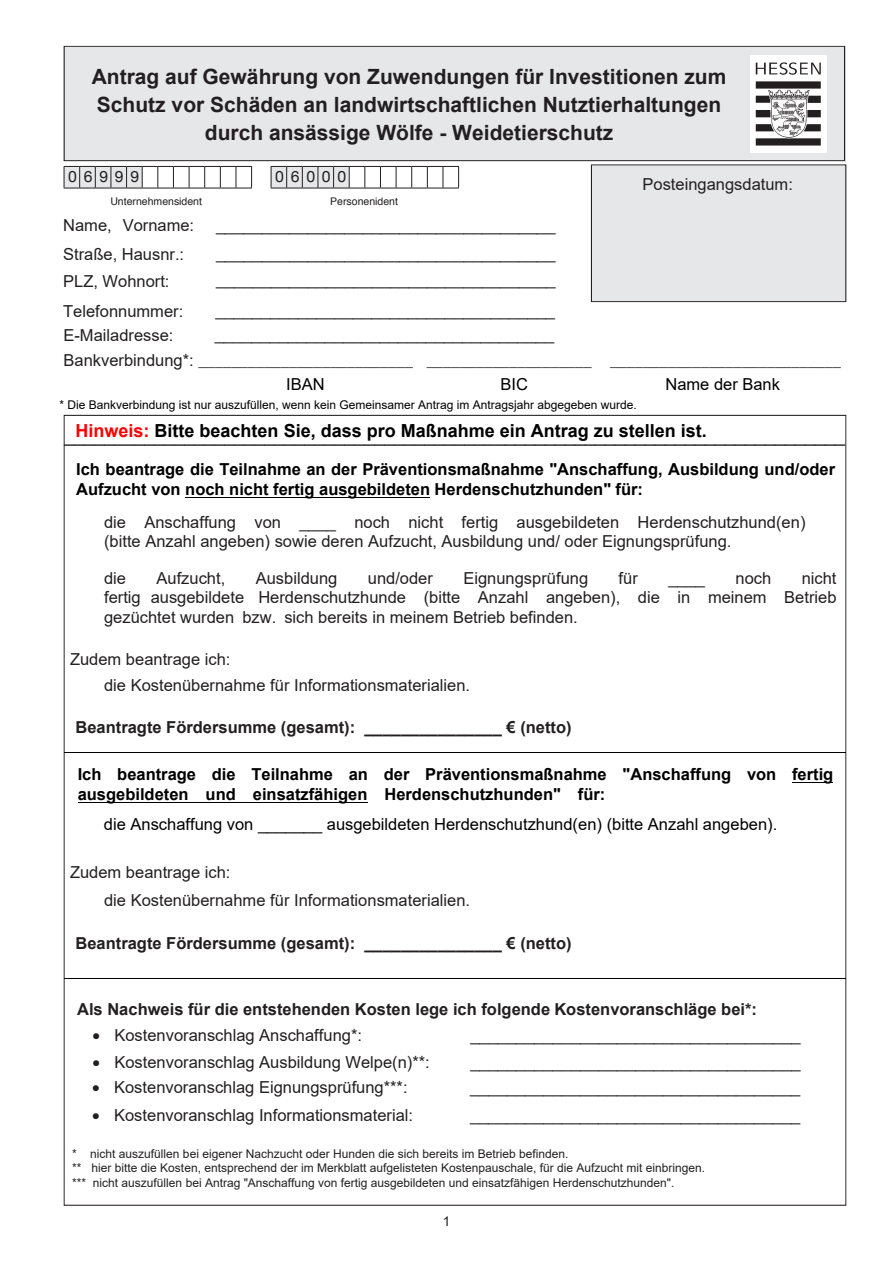
<style>
.page{position:relative;width:893px;height:1263px;background:#fff}
.page>*{position:absolute;margin:0;border:0;box-sizing:border-box;transform-origin:0 0}
.t1{font:700 21px/28px "Arial";color:#231f20;text-align:center}
.t2{font:18px "Arial";color:#000}
.t3{font:700 18px "Arial";color:#000}
.t4{font:16.5px/27.9px "Arial";color:#231f20}
.t5{font:16.5px/19.8px "Arial";color:#231f20}
.t6{font:700 16.5px "Arial";color:#231f20}
.t7{font:700 16.5px/19.8px "Arial";color:#000}
.t8{font:700 16.5px/20.4px "Arial";color:#000}
.t9{font:16.5px "Helvetica Neue LT Com";color:#231f20}
.t10{font:16.5px "Arial";color:#000}
.t11{font:16.5px "Arial";color:#000}
.t12{font:15.75px "Helvetica Neue LT Com";letter-spacing:.435em;color:#231f20}
.t13{font:13.5px "Arial";color:#231f20}
.t14{font:12px/14.4px "Arial";color:#231f20}
.t15{font:12px "Arial";color:#000}
.t16{font:10.5px "Helvetica";color:#231f20}
.s1{font-family:"Arial"}
.s2{color:#f00}
.s3{font-style:inherit}
</style>
<div class="page">
<div style="left:64px;top:46px;width:782px;height:115px;background:#e6e7e9"></div>
<div style="left:64px;top:46px;width:781px;height:115px;border:1px solid #231f20"></div>
<div style="left:750px;top:55px;width:77px;height:98px;background:#fff"></div>
<img style="left:755px;top:62px;width:66px;height:84px">
<svg style="left:64px;top:166px;width:188px;height:23px"></svg>
<div style="left:591px;top:165px;width:255px;height:137px;background:#e6e7e9"></div>
<div style="left:591px;top:165px;width:255px;height:137px;border:1px solid #231f20"></div>
<svg style="left:271px;top:166px;width:188px;height:23px"></svg>
<hr style="left:186px;top:497px;width:244px;height:1px;background:#000">
<hr style="left:78px;top:802px;width:289px;height:1px;background:#000">
<hr style="left:792px;top:782px;width:41px;height:1px;background:#000">
<hr style="left:64px;top:978px;width:782px;height:1px;background:#000">
<hr style="left:64px;top:752px;width:782px;height:1px;background:#000">
<p class="t1" style="left:92px;top:63px;width:636px">Antrag auf Gewährung von Zuwendungen für Investitionen zum<br>Schutz vor Schäden an landwirtschaftlichen Nutztierhaltungen durch ansässige Wölfe - Weidetierschutz</p>
<p class="t12" style="left:68px;top:167px;width:73px">06999</p>
<p class="t12" style="left:275px;top:167px;width:73px">06000</p>
<p class="t16" style="left:110px;top:193px;width:93px">Unternehmensident</p>
<p class="t16" style="left:330px;top:193px;width:69px">Personenident</p>
<p class="t4" style="left:63px;top:211px;width:132px">Name, Vorname:<br>Straße, Hausnr.:<br>PLZ, Wohnort:</p>
<p class="t4" style="left:63px;top:297px;width:122px">Telefonnummer:</p>
<p class="t4" style="left:216px;top:211px;width:341px;line-height:28.5px">_____________________________________ _____________________________________</p>
<p class="t4" style="left:216px;top:266px;width:341px">_____________________________________</p>
<p class="t4" style="left:216px;top:297px;width:341px">_____________________________________</p>
<p class="t4" style="left:642px;top:170px;width:152px">Posteingangsdatum:</p>
<p class="t4" style="left:63px;top:321px;width:112px">E-Mailadresse:</p>
<p class="t4" style="left:215px;top:320px;width:341px">_____________________________________</p>
<p class="t9" style="left:63px;top:350px;width:779px"><span class="s1">Bankverbindung*:</span> __________________________ ____________________ ____________________________</p>
<p class="t11" style="left:286px;top:373px;width:40px">IBAN</p>
<p class="t11" style="left:500px;top:373px;width:29px">BIC</p>
<p class="t11" style="left:665px;top:373px;width:116px">Name der Bank</p>
<p class="t15" style="left:59px;top:397px;width:579px">* Die Bankverbindung ist nur auszufüllen, wenn kein Gemeinsamer Antrag im Antragsjahr abgegeben wurde.</p>
<p class="t3" style="left:76px;top:418px;width:633px"><span class="s2">Hinweis:</span> Bitte beachten Sie, dass pro Maßnahme ein Antrag zu stellen ist.</p>
<p class="t2" style="left:65px;top:423px;width:782px">______________________________________________________________________________</p>
<p class="t7" style="left:76px;top:459px;width:760px"><span class="s3">Ich beantrage die Teilnahme</span> an der <span class="s3">Präventionsmaßnahme</span> "Anschaffung, Ausbildung und/oder<br>Aufzucht von noch nicht fertig ausgebildeten Herdenschutzhunden" für:</p>
<p class="t5" style="left:104px;top:512px;width:703px">die Anschaffung von ____ noch nicht fertig ausgebildeten Herdenschutzhund(en) (bitte Anzahl angeben) sowie deren Aufzucht, Ausbildung und/ oder Eignungsprüfung.</p>
<p class="t5" style="left:104px;top:568px;width:24px">die</p>
<p class="t5" style="left:157px;top:568px;width:70px">Aufzucht,</p>
<p class="t5" style="left:256px;top:568px;width:83px">Ausbildung</p>
<p class="t5" style="left:368px;top:568px;width:67px">und/oder</p>
<p class="t5" style="left:463px;top:568px;width:126px">Eignungsprüfung</p>
<p class="t5" style="left:619px;top:568px;width:21px">für</p>
<p class="t5" style="left:668px;top:568px;width:38px">____</p>
<p class="t5" style="left:104px;top:568px;width:734px;text-align:justify;text-indent:698px">nicht fertig ausgebildete Herdenschutzhunde (bitte Anzahl angeben), die in meinem Betrieb gezüchtet wurden bzw. sich bereits in meinem Betrieb befinden.</p>
<p class="t5" style="left:104px;top:646px;width:368px;line-height:26.2px;text-indent:-34px">Zudem beantrage ich:<br>die Kostenübernahme für Informationsmaterialien.</p>
<p class="t6" style="left:76px;top:715px;width:498px">Beantragte Fördersumme (gesamt): _______________ € (netto)</p>
<p class="t5" style="left:735px;top:568px;width:37px">noch</p>
<p class="t8" style="left:78px;top:764px;width:757px">Ich beantrage die Teilnahme an der Präventionsmaßnahme "Anschaffung von <span class="s3">fertig ausgebildeten und einsatzfähigen</span> Herdenschutzhunden" für:</p>
<p class="t10" style="left:104px;top:813px;width:675px">die Anschaffung von _______ ausgebildeten Herdenschutzhund(en) (bitte Anzahl angeben).</p>
<p class="t5" style="left:104px;top:857px;width:368px;line-height:28.7px;text-indent:-34px">Zudem beantrage ich:<br>die Kostenübernahme für Informationsmaterialien.</p>
<p class="t6" style="left:76px;top:931px;width:498px">Beantragte Fördersumme (gesamt): _______________ € (netto)</p>
<p class="t6" style="left:77px;top:998px;width:681px">Als Nachweis für die entstehenden Kosten lege ich folgende <span class="s3">Kostenvoranschl</span>ä<span class="s3">g</span>e bei<span class="s3">*</span>:</p>
<p class="t4" style="left:92px;top:1021px;width:271px">• Kostenvoranschlag Anschaffung*:</p>
<p class="t4" style="left:470px;top:1021px;width:332px">____________________________________</p>
<p class="t4" style="left:92px;top:1048px;width:339px">• Kostenvoranschlag Ausbildung Welpe(n)**:</p>
<p class="t4" style="left:470px;top:1048px;width:332px">____________________________________</p>
<p class="t4" style="left:92px;top:1073px;width:317px">• Kostenvoranschlag Eignungsprüfung***:</p>
<p class="t4" style="left:470px;top:1073px;width:332px">____________________________________</p>
<p class="t4" style="left:92px;top:1101px;width:322px">• Kostenvoranschlag Informationsmaterial:</p>
<p class="t4" style="left:470px;top:1101px;width:332px">____________________________________</p>
<p class="t14" style="left:72px;top:1146px;width:634px">* nicht auszufüllen bei eigener Nachzucht oder Hunden die sich bereits im Betrieb befinden.<br>** hier bitte die Kosten, entsprechend der im Merkblatt aufgelisteten Kostenpauschale, für die Aufzucht mit einbringen. *** nicht auszufüllen bei Antrag "Anschaffung von fertig ausgebildeten und einsatzfähigen Herdenschutzhunden".</p>
<p class="t13" style="left:443px;top:1211px;width:9px">1</p>
</div>
